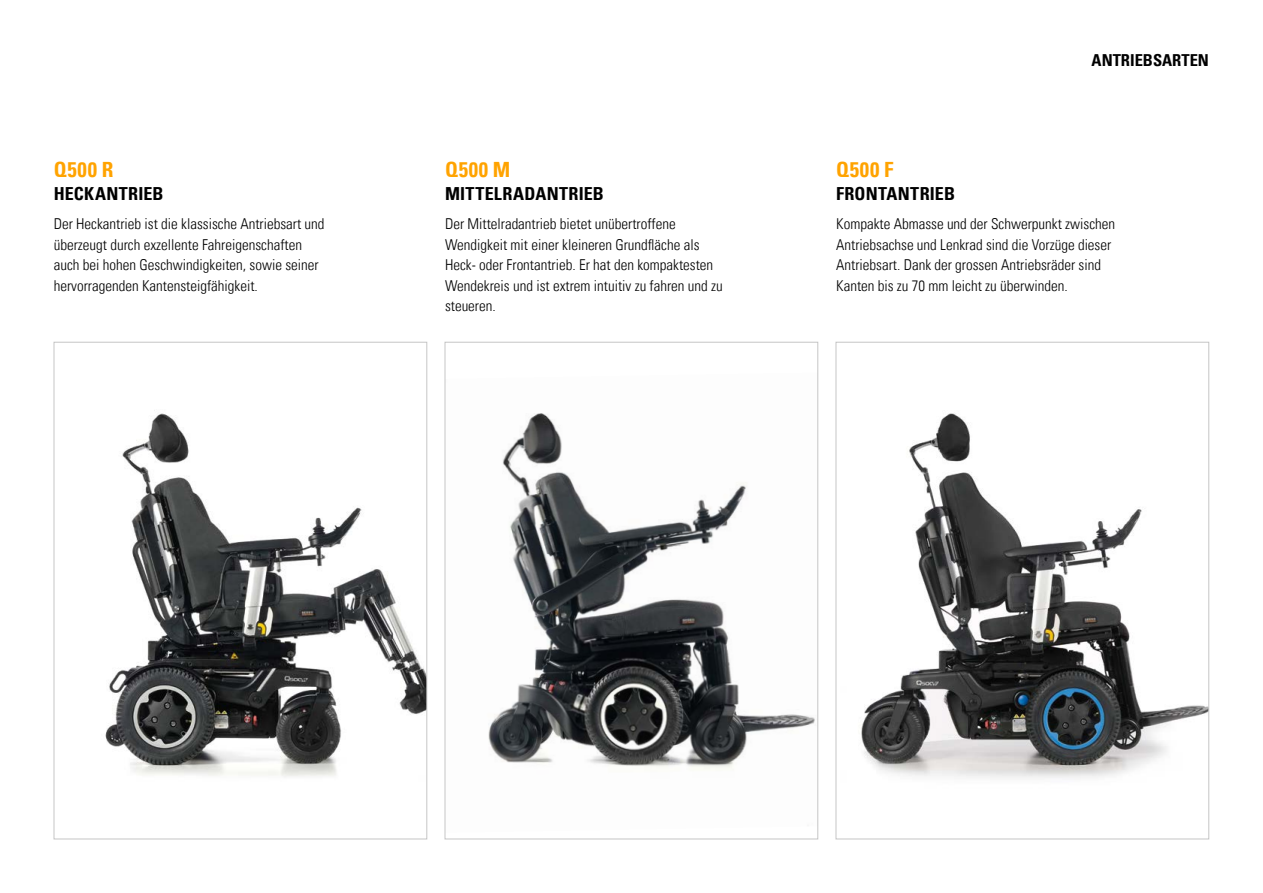
<style>
.page{position:relative;width:1263px;height:893px;background:#fff}
.page>*{position:absolute;margin:0;border:0;box-sizing:border-box;transform-origin:0 0}
.t1{font:21px "Univers Com 67 Bold Cond";letter-spacing:.035em;color:#ffa300}
.t2{font:18px "Univers Com 67 Bold Cond";letter-spacing:.015em;color:#000}
.t3{font:16.5px "Univers Com 67 Bold Cond";color:#000}
.t4{font:15px/20.7px "Univers Com 47 Light Cond";color:#000}
</style>
<div class="page">
<img style="left:105px;top:410px;width:320px;height:367px">
<img style="left:488px;top:413px;width:327px;height:357px">
<img style="left:861px;top:413px;width:346px;height:365px">
<p class="t3" style="left:1091px;top:50px;width:119px">ANTRIEBSARTEN</p>
<h1 class="t1" style="left:54px;top:157px;width:61px">Q500 R</h1>
<h1 class="t1" style="left:445px;top:157px;width:67px">Q500 M</h1>
<h1 class="t1" style="left:836px;top:157px;width:59px">Q500 F</h1>
<p class="t2" style="left:54px;top:183px;width:111px">HECKANTRIEB</p>
<p class="t2" style="left:445px;top:183px;width:160px">MITTELRADANTRIEB</p>
<p class="t2" style="left:836px;top:183px;width:120px">FRONTANTRIEB</p>
<p class="t4" style="left:54px;top:213px;width:272px">Der Heckantrieb ist die klassische Antriebsart und überzeugt durch exzellente Fahreigenschaften auch bei hohen Geschwindigkeiten, sowie seiner hervorragenden Kantensteigfähigkeit.</p>
<p class="t4" style="left:445px;top:213px;width:279px">Der Mittelradantrieb bietet unübertroffene Wendigkeit mit einer kleineren Grundfläche als Heck- oder Frontantrieb. Er hat den kompaktesten Wendekreis und ist extrem intuitiv zu fahren und zu steueren.</p>
<p class="t4" style="left:836px;top:213px;width:281px">Kompakte Abmasse und der Schwerpunkt zwischen Antriebsachse und Lenkrad sind die Vorzüge dieser Antriebsart. Dank der grossen Antriebsräder sind Kanten bis zu 70 mm leicht zu überwinden.</p>
</div>
